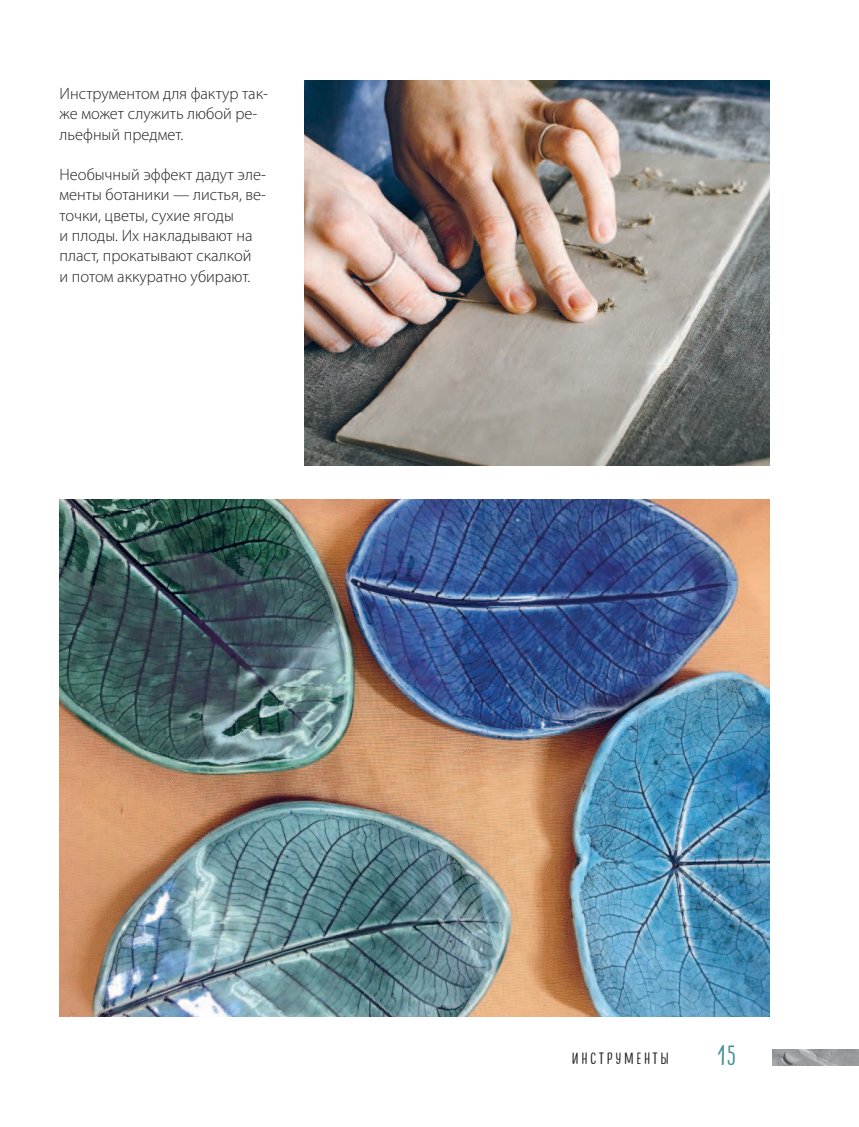
<style>
.page{position:relative;width:859px;height:1127px;background:#fff}
.page>*{position:absolute;margin:0;border:0;box-sizing:border-box;transform-origin:0 0}
.t1{font:28.5px "Lifehack Sans";color:#459197}
.t2{font:300 16.5px/20.2px "Myriad Pro";color:#231f20}
.t3{font:16.5px "Lifehack Sans";letter-spacing:.2em;color:#231f20}
</style>
<div class="page">
<img style="left:305px;top:81px;width:465px;height:384px">
<img style="left:60px;top:500px;width:710px;height:516px">
<img style="left:773px;top:1049px;width:86px;height:17px">
<p class="t2" style="left:60px;top:85px;width:210px">Инструментом для фактур так&shy;же может служить любой ре&shy;льефный предмет.</p>
<p class="t2" style="left:60px;top:166px;width:208px">Необычный эффект дадут эле&shy;менты ботаники — листья, ве&shy;точки, цветы, сухие ягоды<br>и плоды. Их накладывают на пласт, прокатывают скалкой<br>и потом аккуратно убирают.</p>
<p class="t3" style="left:572px;top:1051px;width:98px">ИНСтрумЕНты</p>
<h1 class="t1" style="left:717px;top:1043px;width:20px">15</h1>
</div>
